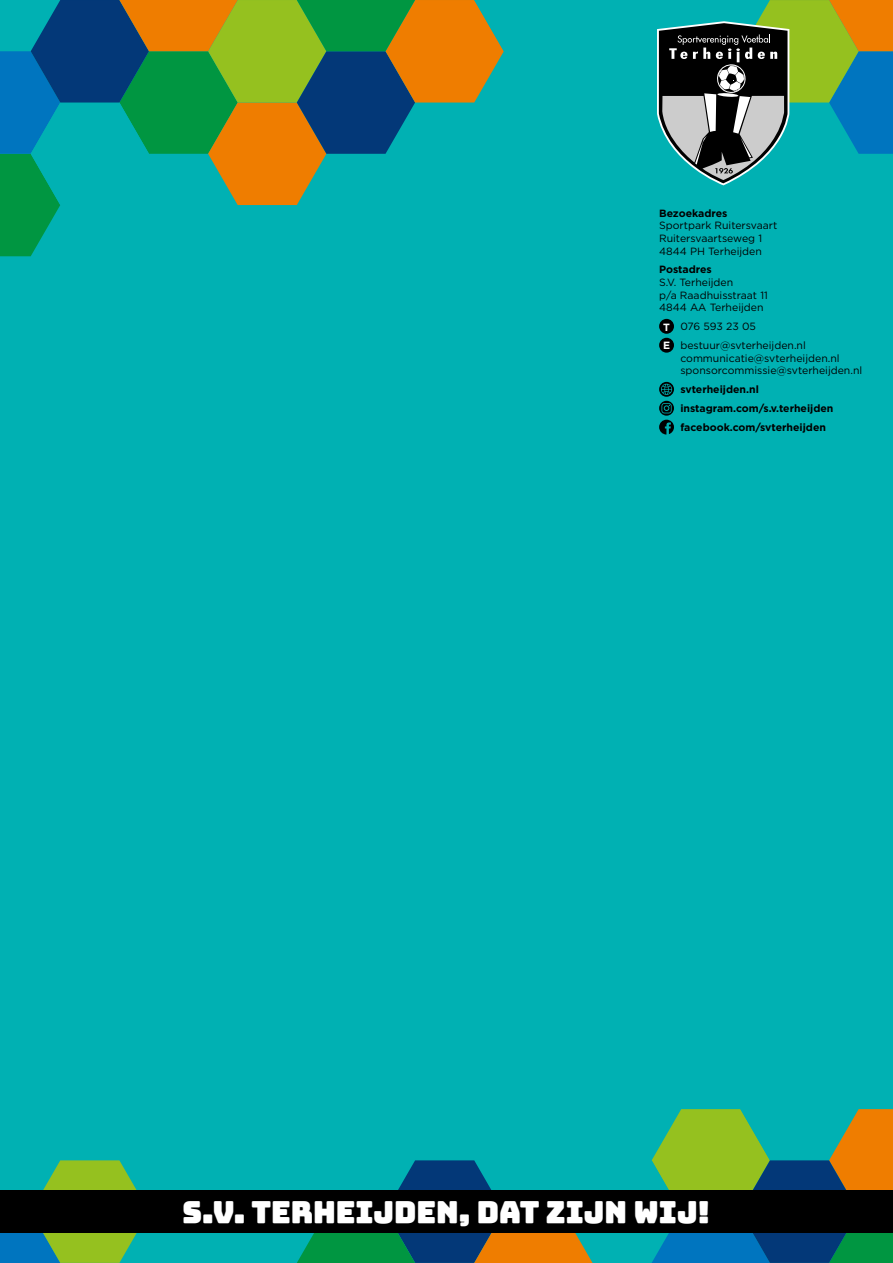
<style>
.page{position:relative;width:893px;height:1263px;background:#00b1b3}
.page>*{position:absolute;margin:0;border:0;box-sizing:border-box;transform-origin:0 0}
.t1{font:30px "Bungee Layers Outline";color:#fff}
.t2{font:10.5px/12.6px "Gotham";color:#000}
.t3{font:700 10.5px/18.9px "Gotham";color:#000}
.t4{font:700 10.5px/18.9px "Gotham";color:#fff}
</style>
<div class="page">
<svg style="left:0;top:0;width:504px;height:256px"></svg>
<svg style="left:297px;top:1109px;width:596px;height:154px"></svg>
<hr style="left:770px;top:1262px;width:59px;height:1px;background:#033878">
<svg style="left:0;top:1160px;width:149px;height:103px"></svg>
<hr style="left:60px;top:1262px;width:59px;height:1px;background:#95c11f">
<div style="left:0;top:1191px;width:893px;height:42px;background:#000"></div>
<svg style="left:657px;top:0;width:236px;height:185px"></svg>
<svg style="left:659px;top:382px;width:15px;height:52px"></svg>
<div style="left:659px;top:319px;width:15px;height:15px;background:#000;border-radius:50%"></div>
<div style="left:659px;top:338px;width:15px;height:15px;background:#000;border-radius:50%"></div>
<p class="t3" style="left:659px;top:204px;width:70px">Bezoekadres</p>
<p class="t2" style="left:659px;top:219px;width:120px">Sportpark Ruitersvaart<br>Ruitersvaartseweg 1<br>4844 PH Terheijden</p>
<p class="t3" style="left:659px;top:260px;width:54px">Postadres</p>
<p class="t2" style="left:659px;top:276px;width:110px">S.V. Terheijden<br>p/a Raadhuisstraat 11<br>4844 AA Terheijden</p>
<p class="t2" style="left:680px;top:317px;width:127px;line-height:18.9px">076 593 23 05 bestuur@svterheijden.nl</p>
<p class="t2" style="left:680px;top:351px;width:183px">communicatie@svterheijden.nl sponsorcommissie@svterheijden.nl</p>
<p class="t3" style="left:680px;top:380px;width:155px">svterheijden.nl instagram.com/s.v.terheijden facebook.com/svterheijden</p>
<p class="t4" style="left:663px;top:317px;width:9px">T<br>E</p>
<h1 class="t1" style="left:183px;top:1195px;width:529px">S.V. TERHEIJDEN, DAT ZIJN WIJ!</h1>
</div>
